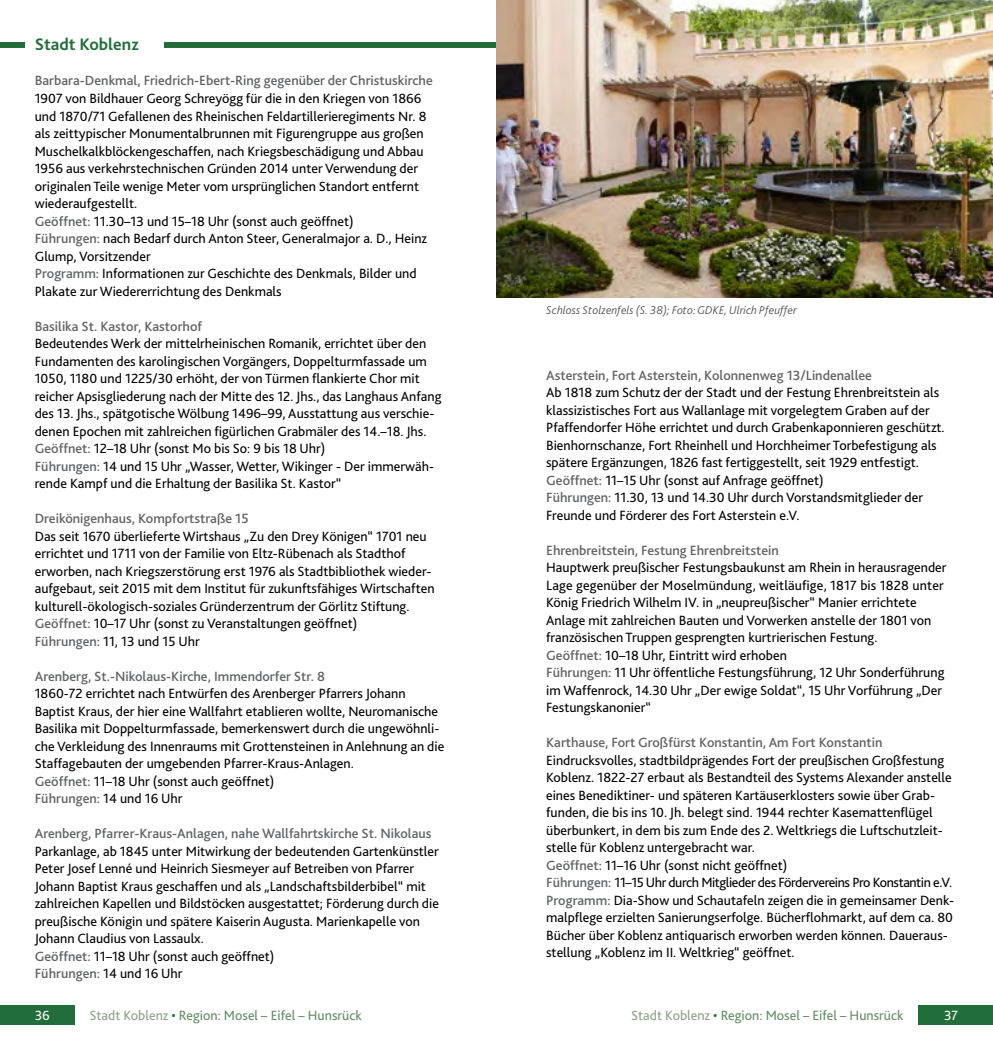
<style>
.page{position:relative;width:993px;height:1042px;background:#fff}
.page>*{position:absolute;margin:0;border:0;box-sizing:border-box;transform-origin:0 0}
.Ü_Landkreis_2016-2{font:700 17.5px "Bliss 2";color:#216e3a}
.adresse_2016{font:14px/17.5px "Bliss 2";color:#000}
.öffn-führ-prog{font:14px/17.5px "Bliss 2";color:#000}
.adresse_2016-2{font:500 14px "Bliss 2";color:#626466}
.t1{font:14px "Bliss 2";color:#648c64}
.öffn-führ-prog-2{font:14px "Bliss 2";letter-spacing:-.03em;color:#000}
.öffn-führ-prog-3{font:500 14px "Bliss 2";color:#626466}
.t2{font:14px "Bliss 2";color:#fff}
.bildunterzeile_2016{font:italic 300 11.9px "Bliss 2";color:#58585b}
.s1{font-weight:500;color:#626466}
.s2{font-weight:400;color:#000}
.s3{color:#8aa486}
.s4{color:#216e3a}
</style>
<div class="page">
<div style="left:918px;top:1005px;width:74px;height:19px;background:#216e3a"></div>
<div style="left:0;top:1005px;width:74px;height:19px;background:#216e3a"></div>
<div style="left:0;top:42px;width:25px;height:6px;background:#216e3a"></div>
<div style="left:164px;top:42px;width:367px;height:6px;background:#216e3a"></div>
<img style="left:496px;top:0;width:496px;height:298px">
<p class="Ü_Landkreis_2016-2" style="left:35px;top:34px;width:105px">Stadt Koblenz</p>
<p class="adresse_2016-2" style="left:35px;top:72px;width:399px">Barbara-Denkmal, Friedrich-Ebert-Ring gegenüber der Christuskirche</p>
<p class="adresse_2016" style="left:35px;top:89px;width:393px">1907 von Bildhauer Georg Schreyögg für die in den Kriegen von 1866 und 1870/71 Gefallenen des Rheinischen Feldartillerieregiments Nr. 8 als zeittypischer Monumentalbrunnen mit Figurengruppe aus großen Muschelkalkblöckengeschaffen, nach Kriegsbeschädigung und Abbau 1956 aus verkehrstechnischen Gründen 2014 unter Verwendung der originalen Teile wenige Meter vom ursprünglichen Standort entfernt wiederaufgestellt.</p>
<p class="öffn-führ-prog" style="left:35px;top:212px;width:320px"><span class="s1">Geöffnet:</span> 11.30–13 und 15–18 Uhr (sonst auch geöffnet)</p>
<p class="öffn-führ-prog" style="left:35px;top:229px;width:394px"><span class="s1">Führungen:</span> nach Bedarf durch Anton Steer, Generalmajor a. D., Heinz<br>Glump, Vorsitzender</p>
<p class="öffn-führ-prog" style="left:35px;top:264px;width:383px"><span class="s1">Programm:</span> Informationen zur Geschichte des Denkmals, Bilder und<br>Plakate zur Wiedererrichtung des Denkmals</p>
<p class="adresse_2016-2" style="left:35px;top:317px;width:169px">Basilika St. Kastor, Kastorhof</p>
<p class="adresse_2016" style="left:35px;top:334px;width:408px">Bedeutendes Werk der mittelrheinischen Romanik, errichtet über den Fundamenten des karolingischen Vorgängers, Doppelturmfassade um 1050, 1180 und 1225/30 erhöht, der von Türmen flankierte Chor mit reicher Apsisgliederung nach der Mitte des 12. Jhs., das Langhaus Anfang des 13. Jhs., spätgotische Wölbung 1496–99, Ausstattung aus verschie&shy;denen Epochen mit zahlreichen figürlichen Grabmäler des 14.–18. Jhs.</p>
<p class="öffn-führ-prog" style="left:35px;top:439px;width:292px"><span class="s1">Geöffnet:</span> 12–18 Uhr (sonst Mo bis So: 9 bis 18 Uhr)</p>
<p class="öffn-führ-prog" style="left:35px;top:457px;width:400px"><span class="s1">Führungen:</span> 14 und 15 Uhr „Wasser, Wetter, Wikinger - Der immerwäh&shy;rende Kampf und die Erhaltung der Basilika St. Kastor“</p>
<p class="adresse_2016-2" style="left:35px;top:510px;width:215px">Dreikönigenhaus, Kompfortstraße 15</p>
<p class="adresse_2016" style="left:35px;top:527px;width:401px">Das seit 1670 überlieferte Wirtshaus „Zu den Drey Königen“ 1701 neu errichtet und 1711 von der Familie von Eltz-Rübenach als Stadthof erworben, nach Kriegszerstörung erst 1976 als Stadtbibliothek wieder&shy;aufgebaut, seit 2015 mit dem Institut für zukunftsfähiges Wirtschaften kulturell-ökologisch-soziales Gründerzentrum der Görlitz Stiftung.</p>
<p class="öffn-führ-prog" style="left:35px;top:614px;width:324px"><span class="s1">Geöffnet:</span> 10–17 Uhr (sonst zu Veranstaltungen geöffnet)</p>
<p class="öffn-führ-prog" style="left:35px;top:632px;width:166px"><span class="s1">Führungen:</span> 11, 13 und 15 Uhr</p>
<p class="adresse_2016-2" style="left:35px;top:667px;width:292px">Arenberg, St.-Nikolaus-Kirche, Immendorfer Str. 8</p>
<p class="adresse_2016" style="left:35px;top:684px;width:411px">1860-72 errichtet nach Entwürfen des Arenberger Pfarrers Johann Baptist Kraus, der hier eine Wallfahrt etablieren wollte, Neuromanische Basilika mit Doppelturmfassade, bemerkenswert durch die ungewöhnli&shy;che Verkleidung des Innenraums mit Grottensteinen in Anlehnung an die Staffagebauten der umgebenden Pfarrer-Kraus-Anlagen.</p>
<p class="öffn-führ-prog" style="left:35px;top:772px;width:241px"><span class="s1">Geöffnet:</span> 11–18 Uhr (sonst auch geöffnet)</p>
<p class="öffn-führ-prog-3" style="left:35px;top:790px;width:149px">Führungen: <span class="s2">14 und 16 Uhr</span></p>
<p class="adresse_2016-2" style="left:35px;top:825px;width:398px">Arenberg, Pfarrer-Kraus-Anlagen, nahe Wallfahrtskirche St. Nikolaus</p>
<p class="adresse_2016" style="left:35px;top:842px;width:405px">Parkanlage, ab 1845 unter Mitwirkung der bedeutenden Gartenkünstler Peter Josef Lenné und Heinrich Siesmeyer auf Betreiben von Pfarrer Johann Baptist Kraus geschaffen und als „Landschaftsbilderbibel“ mit zahlreichen Kapellen und Bildstöcken ausgestattet; Förderung durch die preußische Königin und spätere Kaiserin Augusta. Marienkapelle von Johann Claudius von Lassaulx.</p>
<p class="öffn-führ-prog" style="left:35px;top:947px;width:241px"><span class="s1">Geöffnet:</span> 11–18 Uhr (sonst auch geöffnet)</p>
<p class="öffn-führ-prog-3" style="left:35px;top:965px;width:149px">Führungen: <span class="s2">14 und 16 Uhr</span></p>
<p class="bildunterzeile_2016" style="left:546px;top:302px;width:252px">Schloss Stolzenfels (S. 38); Foto: GDKE, Ulrich Pfeuffer</p>
<p class="adresse_2016-2" style="left:546px;top:366px;width:327px">Asterstein, Fort Asterstein, Kolonnenweg 13/Lindenallee</p>
<p class="adresse_2016" style="left:546px;top:383px;width:400px">Ab 1818 zum Schutz der der Stadt und der Festung Ehrenbreitstein als klassizistisches Fort aus Wallanlage mit vorgelegtem Graben auf der Pfaffendorfer Höhe errichtet und durch Grabenkaponnieren geschützt.<br>Bienhornschanze, Fort Rheinhell und Horchheimer Torbefestigung als spätere Ergänzungen, 1826 fast fertiggestellt, seit 1929 entfestigt.</p>
<p class="öffn-führ-prog" style="left:546px;top:471px;width:279px"><span class="s1">Geöffnet:</span> 11–15 Uhr (sonst auf Anfrage geöffnet)</p>
<p class="öffn-führ-prog" style="left:546px;top:488px;width:378px"><span class="s1">Führungen:</span> 11.30, 13 und 14.30 Uhr durch Vorstandsmitglieder der<br>Freunde und Förderer des Fort Asterstein e.V.</p>
<p class="adresse_2016-2" style="left:546px;top:541px;width:234px">Ehrenbreitstein, Festung Ehrenbreitstein</p>
<p class="adresse_2016" style="left:546px;top:558px;width:402px">Hauptwerk preußischer Festungsbaukunst am Rhein in herausragender Lage gegenüber der Moselmündung, weitläufige, 1817 bis 1828 unter König Friedrich Wilhelm IV. in „neupreußischer“ Manier errichtete Anlage mit zahlreichen Bauten und Vorwerken anstelle der 1801 von französischen Truppen gesprengten kurtrierischen Festung.</p>
<p class="öffn-führ-prog" style="left:546px;top:646px;width:242px"><span class="s1">Geöffnet:</span> 10–18 Uhr, Eintritt wird erhoben</p>
<p class="öffn-führ-prog" style="left:546px;top:663px;width:399px"><span class="s1">Führungen:</span> 11 Uhr öffentliche Festungsführung, 12 Uhr Sonderführung im Waffenrock, 14.30 Uhr „Der ewige Soldat“, 15 Uhr Vorführung „Der<br>Festungskanonier“</p>
<p class="adresse_2016-2" style="left:546px;top:734px;width:338px">Karthause, Fort Großfürst Konstantin, Am Fort Konstantin</p>
<p class="adresse_2016" style="left:546px;top:751px;width:407px">Eindrucksvolles, stadtbildprägendes Fort der preußischen Großfestung Koblenz. 1822-27 erbaut als Bestandteil des Systems Alexander anstelle eines Benediktiner- und späteren Kartäuserklosters sowie über Grab&shy;funden, die bis ins 10. Jh. belegt sind. 1944 rechter Kasemattenflügel überbunkert, in dem bis zum Ende des 2. Weltkriegs die Luftschutzleit&shy;stelle für Koblenz untergebracht war.</p>
<p class="öffn-führ-prog" style="left:546px;top:856px;width:243px"><span class="s1">Geöffnet:</span> 11–16 Uhr (sonst nicht geöffnet)</p>
<p class="öffn-führ-prog-2" style="left:546px;top:874px;width:407px"><span class="s1">Führungen:</span> 11–15 Uhr durch Mitglieder des Fördervereins Pro Konstantin e.V.</p>
<p class="adresse_2016" style="left:546px;top:891px;width:409px"><span class="s1">Programm:</span> Dia-Show und Schautafeln zeigen die in gemeinsamer Denk&shy;malpflege erzielten Sanierungserfolge. Bücherflohmarkt, auf dem ca. 80<br>Bücher über Koblenz antiquarisch erworben werden können. Daueraus&shy;stellung „Koblenz im II. Weltkrieg“ geöffnet.</p>
<p class="t2" style="left:35px;top:1006px;width:17px">36</p>
<p class="t1" style="left:89px;top:1006px;width:274px"><span class="s3">Stadt Koblenz</span> <span class="s4">•</span> Region: Mosel – Eifel – Hunsrück</p>
<p class="t1" style="left:631px;top:1006px;width:274px"><span class="s3">Stadt Koblenz</span> <span class="s4">•</span> Region: Mosel – Eifel – Hunsrück</p>
<p class="t2" style="left:943px;top:1006px;width:16px">37</p>
</div>
